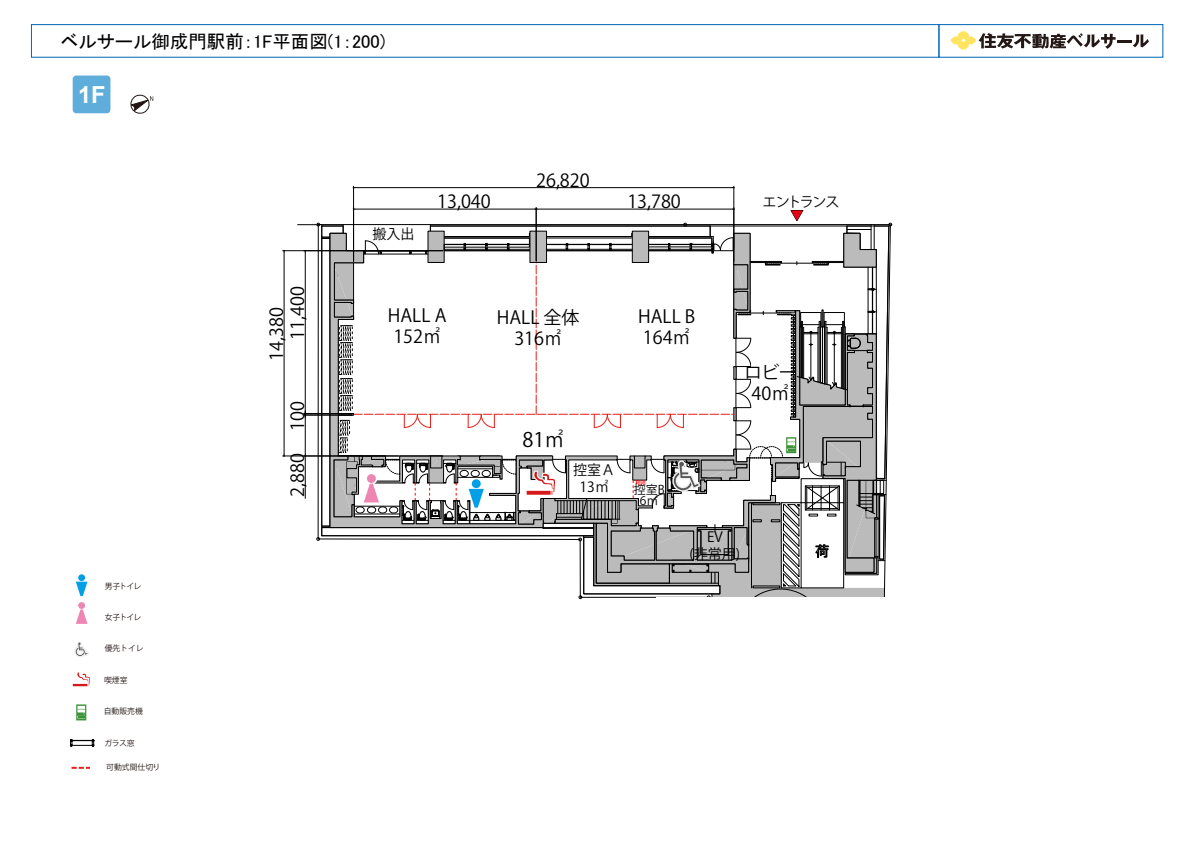
<style>
.page{position:relative;width:1191px;height:842px;background:#fff}
.page>*{position:absolute;margin:0;border:0;box-sizing:border-box;transform-origin:0 0}
.t1{font:700 23.5px "Arial";color:#fff}
.t2{font:20px "Koz Go Pr 6 N";color:#000}
.t3{font:18.5px "MS P Gothic";color:#000}
.t4{font:18px/21.6px "Koz Go Pr 6 N";color:#000;text-align:center}
.t5{font:14px/16.8px "Koz Go Pr 6 N";color:#000;text-align:center}
.t6{font:12px/11px "Koz Go Pr 6 N";color:#000;text-align:center}
.t7{font:7.8px "Koz Go Pr 6 N";letter-spacing:-.01em;color:#231815}
</style>
<div class="page">
<div style="left:31px;top:24px;width:908px;height:34px;background:#fff;border:1px solid #0068b7"></div>
<div style="left:938px;top:24px;width:225px;height:34px;border:1px solid #0068b7"></div>
<svg style="left:950px;top:31px;width:165px;height:19px"></svg>
<hr style="left:1117px;top:40px;width:14px;height:3px;background:#231815">
<svg style="left:1132px;top:34px;width:17px;height:14px"></svg>
<div style="left:73px;top:76px;width:37px;height:37px;background:#5fadda;border-radius:4px"></div>
<svg style="left:130px;top:94px;width:23px;height:20px"></svg>
<hr style="left:283px;top:456px;width:160px;height:1px;background:#000">
<hr style="left:283px;top:251px;width:160px;height:1px;background:#000">
<hr style="left:284px;top:252px;width:1px;height:202px;background:#000">
<div style="left:77px;top:573px;width:10px;height:10px;border:3px solid #fff;border-radius:50%"></div>
<div style="left:78px;top:574px;width:7px;height:7px;background:#009fe8;border-radius:50%"></div>
<svg style="left:75px;top:578px;width:13px;height:19px"></svg>
<svg style="left:74px;top:641px;width:15px;height:16px"></svg>
<div style="left:77px;top:601px;width:10px;height:9px;border:3px solid #fff;border-radius:50%"></div>
<div style="left:78px;top:602px;width:7px;height:7px;background:#ed86b3;border-radius:50%"></div>
<svg style="left:76px;top:606px;width:12px;height:18px"></svg>
<div style="left:72px;top:683px;width:16px;height:4px;border:2px solid #fff"></div>
<svg style="left:73px;top:672px;width:17px;height:15px"></svg>
<svg style="left:76px;top:704px;width:11px;height:17px"></svg>
<svg style="left:70px;top:740px;width:24px;height:6px"></svg>
<svg style="left:297px;top:185px;width:596px;height:415px"></svg>
<svg style="left:71px;top:767px;width:19px;height:2px"></svg>
<p class="t3" style="left:61px;top:32px;width:326px">ベルサール御成門駅前：1F平面図(1：200)</p>
<h1 class="t1" style="left:78px;top:78px;width:29px">1F</h1>
<p class="t5" style="left:372px;top:225px;width:43px">搬入出</p>
<p class="t4" style="left:536px;top:170px;width:55px">26,820</p>
<p class="t4" style="left:437px;top:191px;width:55px">13,040</p>
<p class="t4" style="left:627px;top:191px;width:55px">13,780</p>
<p class="t4" style="left:266px;top:340px;width:55px;line-height:21.2px;text-align:left;text-indent:-21px;rotate:-90deg">14,380<br>11,400</p>
<p class="t4" style="left:287px;top:431px;width:31px;rotate:-90deg">100</p>
<p class="t4" style="left:287px;top:496px;width:45px;rotate:-90deg">2,880</p>
<p class="t4" style="left:388px;top:305px;width:60px">HALL A<br>152㎡</p>
<p class="t4" style="left:638px;top:306px;width:59px;text-align:left">HALL B<br>164㎡</p>
<p class="t4" style="left:497px;top:307px;width:84px">HALL 全体<br>316㎡</p>
<p class="t2" style="left:522px;top:428px;width:44px">81㎡</p>
<p class="t5" style="left:573px;top:461px;width:43px">控室Ａ<br>13㎡</p>
<p class="t6" style="left:634px;top:484px;width:32px">控室B<br>6㎡</p>
<p class="t5" style="left:762px;top:193px;width:78px">エントランス</p>
<p class="t4" style="left:744px;top:362px;width:54px">ロビー<br>40㎡</p>
<p class="t7" style="left:105px;top:582px;width:38px">男子トイレ</p>
<p class="t7" style="left:105px;top:612px;width:38px">女子トイレ</p>
<p class="t7" style="left:105px;top:644px;width:40px">優先トイレ</p>
<p class="t7" style="left:104px;top:676px;width:25px">喫煙室</p>
<p class="t7" style="left:104px;top:707px;width:40px">自動販売機</p>
<p class="t7" style="left:104px;top:739px;width:32px">ガラス窓</p>
<p class="t7" style="left:106px;top:763px;width:56px">可動式間仕切り</p>
<p class="t5" style="left:689px;top:529px;width:52px">EV<br>(非常用)</p>
</div>
